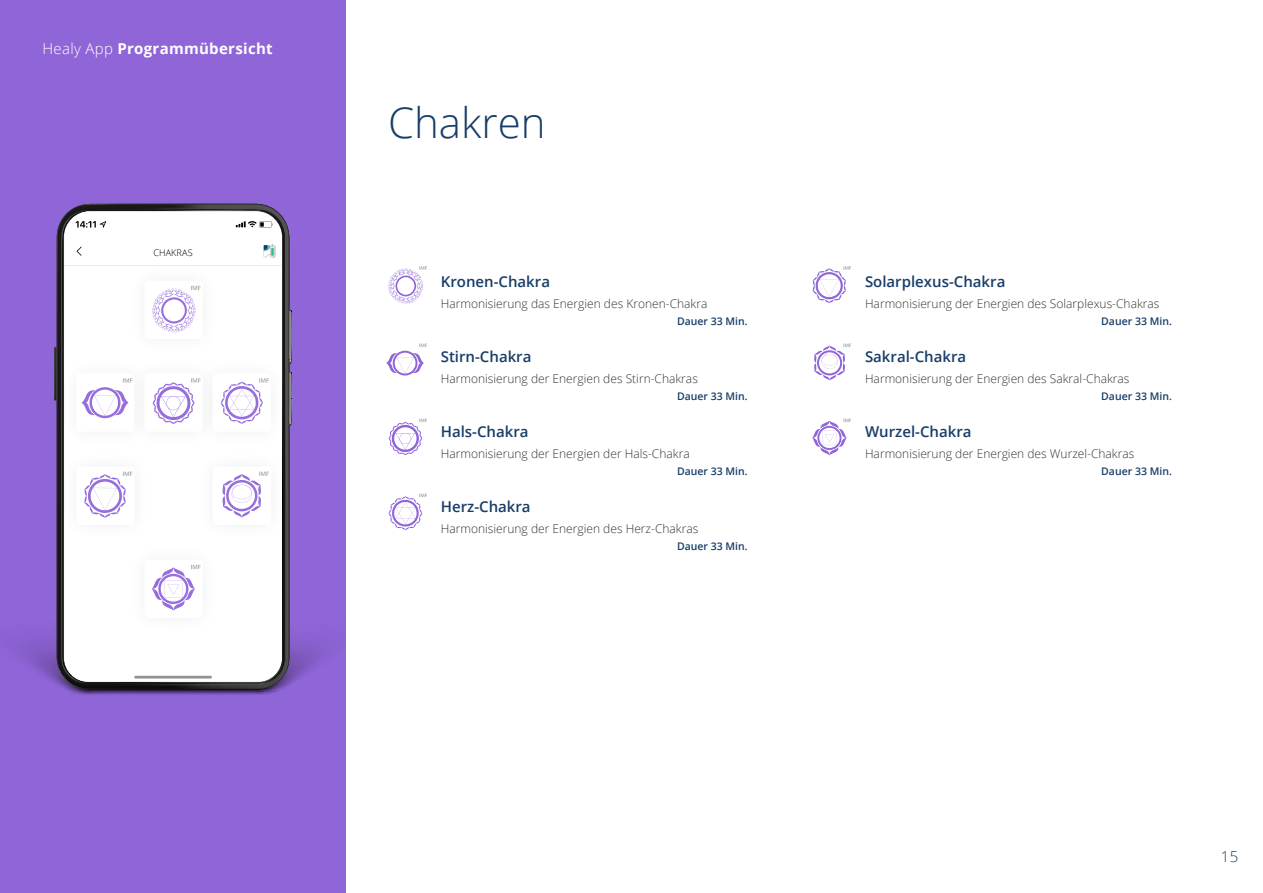
<style>
.page{position:relative;width:1263px;height:893px;background:#fff}
.page>*{position:absolute;margin:0;border:0;box-sizing:border-box;transform-origin:0 0}
.t1{font:300 42px "Open Sans";color:#173d68}
.t2{font:600 15px "Open Sans";color:#173d68}
.t3{font:700 15px "Open Sans";letter-spacing:.02em;color:#fff}
.t4{font:300 15px "Open Sans";color:#173d68}
.t5{font:300 12px "Open Sans";color:#333}
.t6{font:600 10.5px "Open Sans";color:#173d68}
.t7{font:300 9.15px "Open Sans";letter-spacing:.01em;color:#000}
.s1{font-weight:300}
</style>
<div class="page">
<div style="left:0;top:0;width:345px;height:893px;background:#9065d8"></div>
<svg style="left:16px;top:603px;width:310px;height:93px"></svg>
<svg style="left:57px;top:204px;width:232px;height:485px"></svg>
<svg style="left:289px;top:310px;width:3px;height:40px"></svg>
<div style="left:64px;top:211px;width:218px;height:471px;background:#fff;border-radius:25px"></div>
<svg style="left:77px;top:247px;width:5px;height:9px"></svg>
<svg style="left:76px;top:221px;width:30px;height:7px"></svg>
<svg style="left:236px;top:221px;width:37px;height:7px"></svg>
<svg style="left:264px;top:245px;width:11px;height:12px"></svg>
<hr style="left:64px;top:265px;width:218px;height:1px;background:#ecebeb">
<svg style="left:152px;top:565px;width:49px;height:45px"></svg>
<img style="left:54px;top:350px;width:10px;height:94px">
<svg style="left:82px;top:387px;width:40px;height:31px"></svg>
<img style="left:122px;top:378px;width:11px;height:35px">
<svg style="left:152px;top:382px;width:38px;height:42px"></svg>
<img style="left:190px;top:350px;width:102px;height:94px">
<div style="left:213px;top:373px;width:58px;height:59px;background:#fff;border-radius:4px"></div>
<svg style="left:221px;top:378px;width:48px;height:46px"></svg>
<img style="left:56px;top:444px;width:8px;height:104px">
<svg style="left:84px;top:472px;width:48px;height:46px"></svg>
<img style="left:282px;top:444px;width:8px;height:104px">
<svg style="left:222px;top:472px;width:47px;height:45px"></svg>
<img style="left:190px;top:350px;width:36px;height:12px">
<svg style="left:152px;top:286px;width:49px;height:46px"></svg>
<hr style="left:134px;top:676px;width:78px;height:2px;background:#939393">
<svg style="left:388px;top:266px;width:39px;height:37px"></svg>
<svg style="left:386px;top:344px;width:41px;height:31px"></svg>
<svg style="left:389px;top:419px;width:38px;height:36px"></svg>
<svg style="left:388px;top:494px;width:39px;height:36px"></svg>
<svg style="left:812px;top:266px;width:39px;height:37px"></svg>
<svg style="left:814px;top:344px;width:37px;height:36px"></svg>
<svg style="left:812px;top:419px;width:39px;height:36px"></svg>
<p class="t3" style="left:43px;top:38px;width:232px"><span class="s1">Healy App</span> Programmübersicht</p>
<p class="t7" style="left:153px;top:246px;width:41px">CHAKRAS</p>
<h1 class="t1" style="left:388px;top:94px;width:159px">Chakren</h1>
<p class="t2" style="left:441px;top:271px;width:111px">Kronen-Chakra</p>
<p class="t5" style="left:441px;top:295px;width:268px">Harmonisierung das Energien des Kronen-Chakra</p>
<p class="t6" style="left:677px;top:314px;width:72px">Dauer 33 Min.</p>
<p class="t2" style="left:441px;top:346px;width:92px">Stirn-Chakra</p>
<p class="t5" style="left:441px;top:370px;width:259px">Harmonisierung der Energien des Stirn-Chakras</p>
<p class="t6" style="left:677px;top:389px;width:72px">Dauer 33 Min.</p>
<p class="t2" style="left:441px;top:421px;width:89px">Hals-Chakra</p>
<p class="t5" style="left:441px;top:445px;width:250px">Harmonisierung der Energien der Hals-Chakra</p>
<p class="t6" style="left:677px;top:464px;width:72px">Dauer 33 Min.</p>
<p class="t2" style="left:441px;top:496px;width:91px">Herz-Chakra</p>
<p class="t5" style="left:441px;top:520px;width:259px">Harmonisierung der Energien des Herz-Chakras</p>
<p class="t6" style="left:677px;top:539px;width:72px">Dauer 33 Min.</p>
<p class="t2" style="left:865px;top:271px;width:142px">Solarplexus-Chakra</p>
<p class="t5" style="left:865px;top:295px;width:296px">Harmonisierung der Energien des Solarplexus-Chakras</p>
<p class="t6" style="left:1101px;top:314px;width:72px">Dauer 33 Min.</p>
<p class="t2" style="left:865px;top:346px;width:103px">Sakral-Chakra</p>
<p class="t5" style="left:865px;top:370px;width:266px">Harmonisierung der Energien des Sakral-Chakras</p>
<p class="t6" style="left:1101px;top:389px;width:72px">Dauer 33 Min.</p>
<p class="t2" style="left:865px;top:421px;width:108px">Wurzel-Chakra</p>
<p class="t5" style="left:865px;top:445px;width:271px">Harmonisierung der Energien des Wurzel-Chakras</p>
<p class="t6" style="left:1101px;top:464px;width:72px">Dauer 33 Min.</p>
<p class="t4" style="left:1221px;top:847px;width:19px">15</p>
</div>
